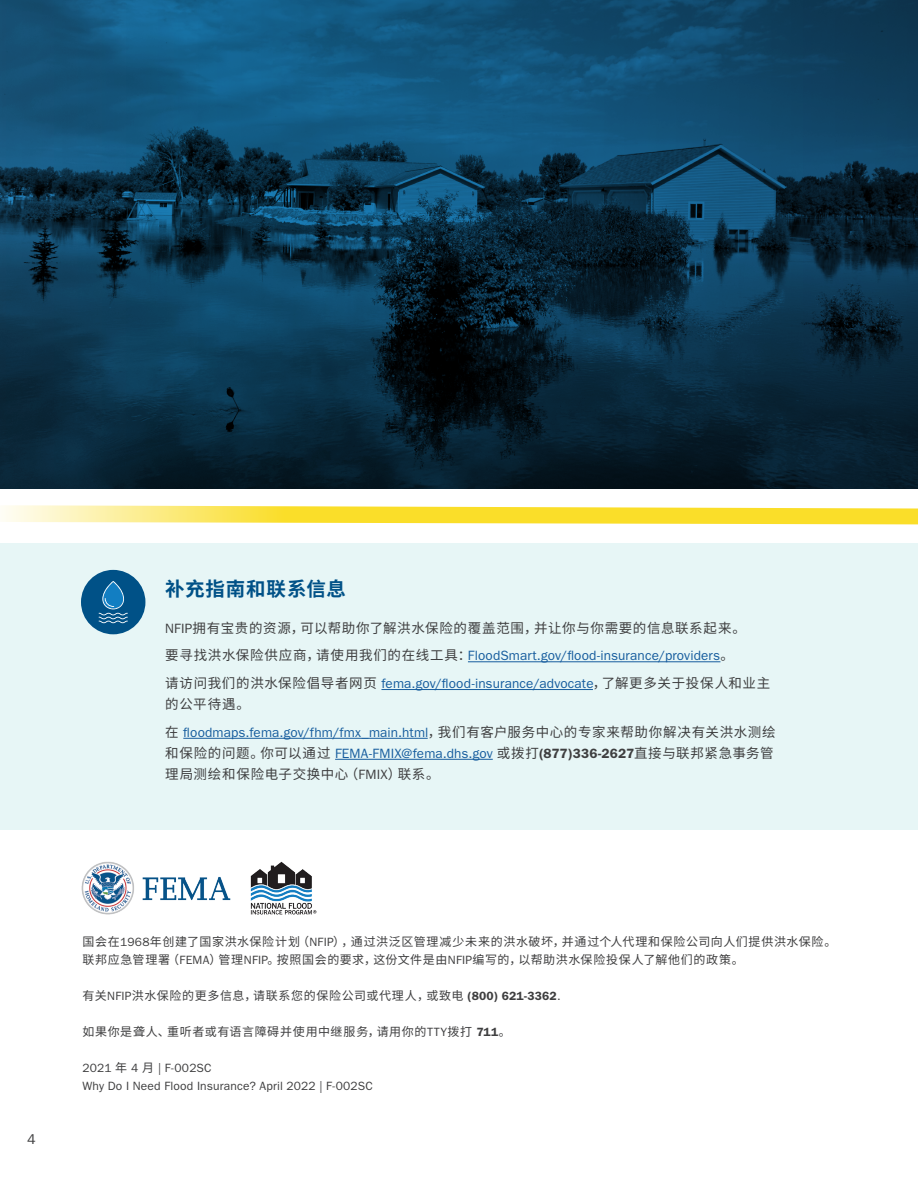
<style>
.page{position:relative;width:918px;height:1188px;background:#fff}
.page>*{position:absolute;margin:0;border:0;box-sizing:border-box;transform-origin:0 0}
.Subhead{font:700 19.5px "Source Han Sans SC";letter-spacing:.04em;color:#005187}
.t1{font:14.25px "ITC Franklin Gothic Std";color:#3e3e3f}
.Body_Text_Small{font:13.5px/21px "Source Han Sans SC";letter-spacing:.05em;color:#3e3e3f}
.Body_Text_Small-2{font:13.5px "ITC Franklin Gothic Std";letter-spacing:.01em;color:#175d9e}
.Body_Text_Smaller{font:12px/18px "Source Han Sans SC";letter-spacing:.055em;color:#3e3e3f}
.Body_Text_Smaller-2{font:12px "ITC Franklin Gothic Std";letter-spacing:.015em;color:#3e3e3f}
.s1{font-family:"ITC Franklin Gothic Std"}
.s2{font-family:"Source Han Sans SC";color:#3e3e3f}
.s3{font-family:"ITC Franklin Gothic Std";color:#175d9e}
.s4{font-family:"ITC Franklin Gothic Std";font-weight:600}
.s5{font-family:"Source Han Sans SC"}
</style>
<div class="page">
<svg style="left:0;top:0;width:918px;height:489px;background:#0c3853"></svg>
<svg style="left:2px;top:505px;width:916px;height:20px"></svg>
<div style="left:0;top:543px;width:918px;height:286px;background:#e7f6f6"></div>
<hr style="left:468px;top:661px;width:252px;height:1px;background:#175d9e">
<hr style="left:381px;top:689px;width:212px;height:1px;background:#175d9e">
<hr style="left:183px;top:738px;width:245px;height:1px;background:#175d9e">
<hr style="left:335px;top:759px;width:158px;height:1px;background:#175d9e">
<div style="left:81px;top:570px;width:64px;height:64px;background:#005187;border-radius:50%"></div>
<svg style="left:99px;top:581px;width:29px;height:42px"></svg>
<img style="left:81px;top:861px;width:236px;height:54px">
<h3 class="Subhead" style="left:165px;top:578px;width:182px">补充指南和联系信息</h3>
<p class="Body_Text_Small" style="left:165px;top:618px;width:582px"><span class="s1">NFIP</span>拥有宝贵的资源，可以帮助你了解洪水保险的覆盖范围，并让你与你需要的信息联系起来。</p>
<p class="Body_Text_Small-2" style="left:165px;top:648px;width:570px"><span class="s2">要寻找洪水保险供应商，请使用我们的在线工具：</span>FloodSmart.gov/flood-insurance/providers<span class="s2">。</span></p>
<p class="Body_Text_Small" style="left:165px;top:673px;width:607px">请访问我们的洪水保险倡导者网页 <span class="s3">fema.gov/flood-insurance/advocate</span>，了解更多关于投保人和业主的公平待遇。</p>
<p class="Body_Text_Small" style="left:165px;top:722px;width:612px">在 <span class="s3">floodmaps.fema.gov/fhm/fmx_main.html</span>，我们有客户服务中心的专家来帮助你解决有关洪水测绘和保险的问题。你可以通过 <span class="s3">FEMA-FMIX@fema.dhs.gov</span> 或拨打<span class="s4">(877)336-2627</span>直接与联邦紧急事务管理局测绘和保险电子交换中心（<span class="s1">FMIX</span>）联系。</p>
<p class="t1" style="left:27px;top:1131px;width:10px">4</p>
<p class="Body_Text_Smaller" style="left:82px;top:933px;width:755px">国会在<span class="s1">1968</span>年创建了国家洪水保险计划（<span class="s1">NFIP</span>），通过洪泛区管理减少未来的洪水破坏，并通过个人代理和保险公司向人们提供洪水保险。联邦应急管理署（<span class="s1">FEMA</span>）管理<span class="s1">NFIP</span>。按照国会的要求，这份文件是由<span class="s1">NFIP</span>编写的，以帮助洪水保险投保人了解他们的政策。</p>
<p class="Body_Text_Smaller" style="left:83px;top:987px;width:480px">有关<span class="s1">NFIP</span>洪水保险的更多信息，请联系您的保险公司或代理人，或致电 <span class="s4">(800) 621-3362</span><span class="s1">.</span></p>
<p class="Body_Text_Smaller" style="left:83px;top:1023px;width:430px">如果你是聋人、重听者或有语言障碍并使用中继服务，请用你的<span class="s1">TTY</span>拨打 <span class="s4">711</span>。</p>
<p class="Body_Text_Smaller-2" style="left:83px;top:1061px;width:131px">2021 <span class="s5">年</span> 4 <span class="s5">月</span> | F-002SC</p>
<p class="Body_Text_Smaller-2" style="left:83px;top:1079px;width:292px">Why Do I Need Flood Insurance? April 2022 | F-002SC</p>
</div>
